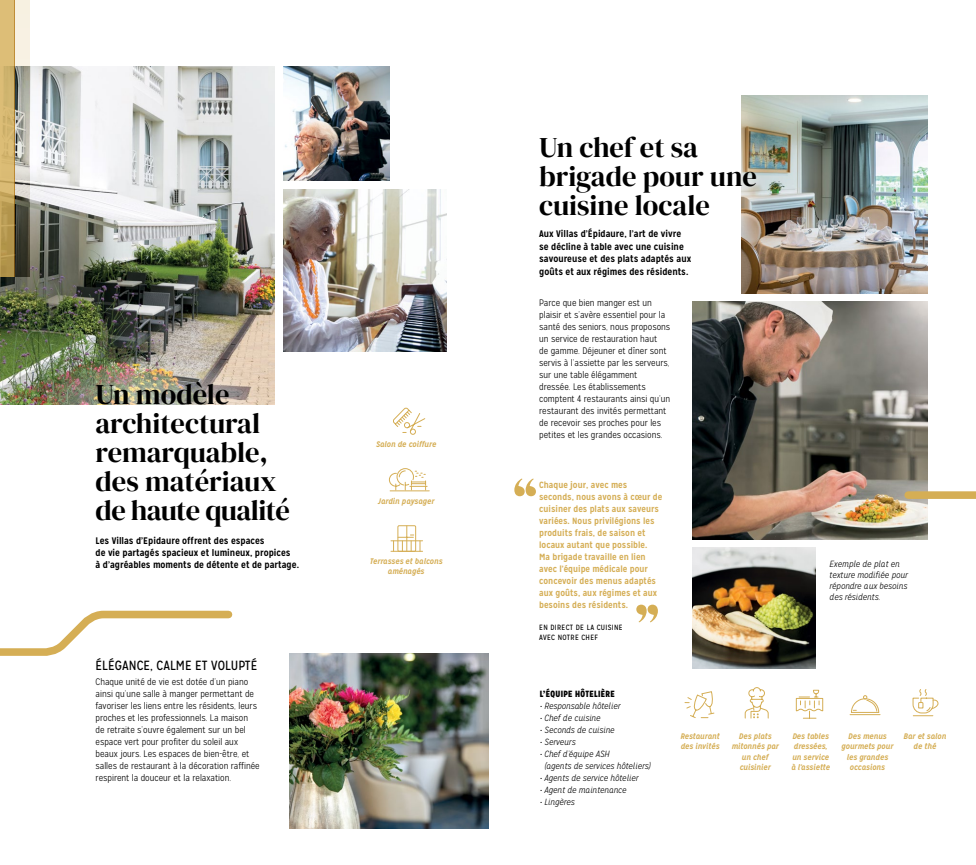
<style>
.page{position:relative;width:976px;height:865px;background:#fff}
.page>*{position:absolute;margin:0;border:0;box-sizing:border-box;transform-origin:0 0}
.t1{font:28.5px/29px "DM Serif Display";color:#000}
.t2{font:13.3px "Mission Gothic";color:#000}
.t3{font:300 9.5px/12px "Mission Gothic";color:#000}
.t4{font:700 9.5px/12.3px "Mission Gothic";color:#000}
.t5{font:700 9px/12px "Mission Gothic";color:#d5ae55}
.t6{font:italic 300 9px/11px "Mission Gothic";color:#000}
.t7{font:900 9px "Mission Gothic";letter-spacing:.04em;color:#000}
.t8{font:italic 700 8.1px/10.4px "Mission Gothic";color:#d5ae55;text-align:center}
.t9{font:7.6px/9.5px "Mission Gothic";letter-spacing:.04em;color:#000}
</style>
<div class="page">
<img style="left:0;top:66px;width:274px;height:338px">
<img style="left:283px;top:189px;width:163px;height:162px">
<img style="left:692px;top:547px;width:122px;height:121px">
<img style="left:283px;top:66px;width:106px;height:114px">
<svg style="left:393px;top:407px;width:32px;height:28px"></svg>
<svg style="left:388px;top:468px;width:42px;height:23px"></svg>
<hr style="left:391px;top:551px;width:31px;height:1px;background:#d5ae55">
<div style="left:397px;top:525px;width:19px;height:26px;border:1px solid #d5ae55"></div>
<svg style="left:393px;top:526px;width:20px;height:25px"></svg>
<hr style="left:391px;top:540px;width:31px;height:1px;background:#d5ae55">
<img style="left:692px;top:302px;width:235px;height:237px">
<svg style="left:101px;top:359px;width:166px;height:110px"></svg>
<img style="left:36px;top:359px;width:166px;height:110px;border-radius:50%">
<img style="left:289px;top:654px;width:199px;height:175px">
<img style="left:741px;top:95px;width:186px;height:198px">
<svg style="left:0;top:610px;width:233px;height:46px"></svg>
<svg style="left:900px;top:450px;width:75px;height:52px"></svg>
<svg style="left:0;top:0;width:15px;height:277px;background:#caab64"></svg>
<svg style="left:15px;top:0;width:14px;height:276px;background:#9f9e93"></svg>
<svg style="left:514px;top:478px;width:21px;height:18px"></svg>
<svg style="left:744px;top:687px;width:24px;height:32px"></svg>
<svg style="left:795px;top:689px;width:28px;height:30px"></svg>
<svg style="left:684px;top:691px;width:30px;height:27px"></svg>
<svg style="left:849px;top:695px;width:31px;height:20px"></svg>
<svg style="left:912px;top:689px;width:25px;height:27px"></svg>
<svg style="left:636px;top:604px;width:21px;height:18px"></svg>
<h1 class="t1" style="left:95px;top:380px;width:196px">Un modèle architectural remarquable, des matériaux de haute qualité</h1>
<p class="t4" style="left:95px;top:534px;width:205px">Les Villas d’Epidaure offrent des espaces<br>de vie partagés spacieux et lumineux, propices<br>à d’agréables moments de détente et de partage.</p>
<h2 class="t2" style="left:95px;top:657px;width:163px">ÉLÉGANCE, CALME ET VOLUPTÉ</h2>
<p class="t3" style="left:95px;top:675px;width:165px">Chaque unité de vie est dotée d’un piano ainsi qu’une salle à manger permettant de favoriser les liens entre les résidents, leurs proches et les professionnels. La maison<br>de retraite s’ouvre également sur un bel espace vert pour profiter du soleil aux beaux jours. Les espaces de bien-être, et salles de restaurant à la décoration raffinée respirent la douceur et la relaxation.</p>
<p class="t8" style="left:376px;top:439px;width:62px">Salon de coiffure</p>
<p class="t8" style="left:377px;top:496px;width:58px">Jardin paysager</p>
<p class="t8" style="left:370px;top:555px;width:74px">Terrasses et balcons aménagés</p>
<h1 class="t1" style="left:539px;top:133px;width:219px">Un chef et sa brigade pour une cuisine locale</h1>
<p class="t4" style="left:539px;top:228px;width:153px">Aux Villas d’Épidaure, l’art de vivre se décline à table avec une cuisine savoureuse et des plats adaptés aux goûts et aux régimes des résidents.</p>
<p class="t3" style="left:539px;top:297px;width:133px">Parce que bien manger est un plaisir et s’avère essentiel pour la santé des seniors, nous proposons un service de restauration haut<br>de gamme. Déjeuner et dîner sont servis à l’assiette par les serveurs, sur une table élégamment dressée. Les établissements comptent 4 restaurants ainsi qu’un restaurant des invités permettant de recevoir ses proches pour les petites et les grandes occasions.</p>
<p class="t5" style="left:539px;top:479px;width:124px">Chaque jour, avec mes seconds, nous avons à cœur de cuisiner des plats aux saveurs variées. Nous privilégions les produits frais, de saison et locaux autant que possible.<br>Ma brigade travaille en lien avec l’équipe médicale pour concevoir des menus adaptés aux goûts, aux régimes et aux besoins des résidents.</p>
<p class="t9" style="left:539px;top:623px;width:85px">EN DIRECT DE LA CUISINE<br>AVEC NOTRE CHEF</p>
<p class="t6" style="left:829px;top:558px;width:80px">Exemple de plat en texture modifiée pour répondre aux besoins des résidents.</p>
<p class="t7" style="left:539px;top:688px;width:76px">L’ÉQUIPE HÔTELIÈRE</p>
<p class="t6" style="left:539px;top:700px;width:82px">• Responsable hôtelier</p>
<p class="t6" style="left:539px;top:712px;width:62px">• Chef de cuisine</p>
<p class="t6" style="left:539px;top:724px;width:76px">• Seconds de cuisine</p>
<p class="t6" style="left:539px;top:736px;width:37px">• Serveurs</p>
<p class="t6" style="left:544px;top:748px;width:108px;line-height:12px;text-indent:-5px">• Chef d’équipe ASH<br>(agents de services hôteliers)</p>
<p class="t6" style="left:539px;top:772px;width:100px">• Agents de service hôtelier</p>
<p class="t6" style="left:539px;top:784px;width:88px">• Agent de maintenance</p>
<p class="t6" style="left:539px;top:796px;width:36px">• Lingères</p>
<p class="t8" style="left:680px;top:730px;width:41px;text-align:left">Restaurant des invités</p>
<p class="t8" style="left:731px;top:730px;width:49px">Des plats mitonnés par un chef cuisinier</p>
<p class="t8" style="left:791px;top:730px;width:40px">Des tables dressées, un service à l'assiette</p>
<p class="t8" style="left:841px;top:730px;width:53px">Des menus gourmets pour les grandes occasions</p>
<p class="t8" style="left:903px;top:730px;width:44px">Bar et salon de thé</p>
</div>
